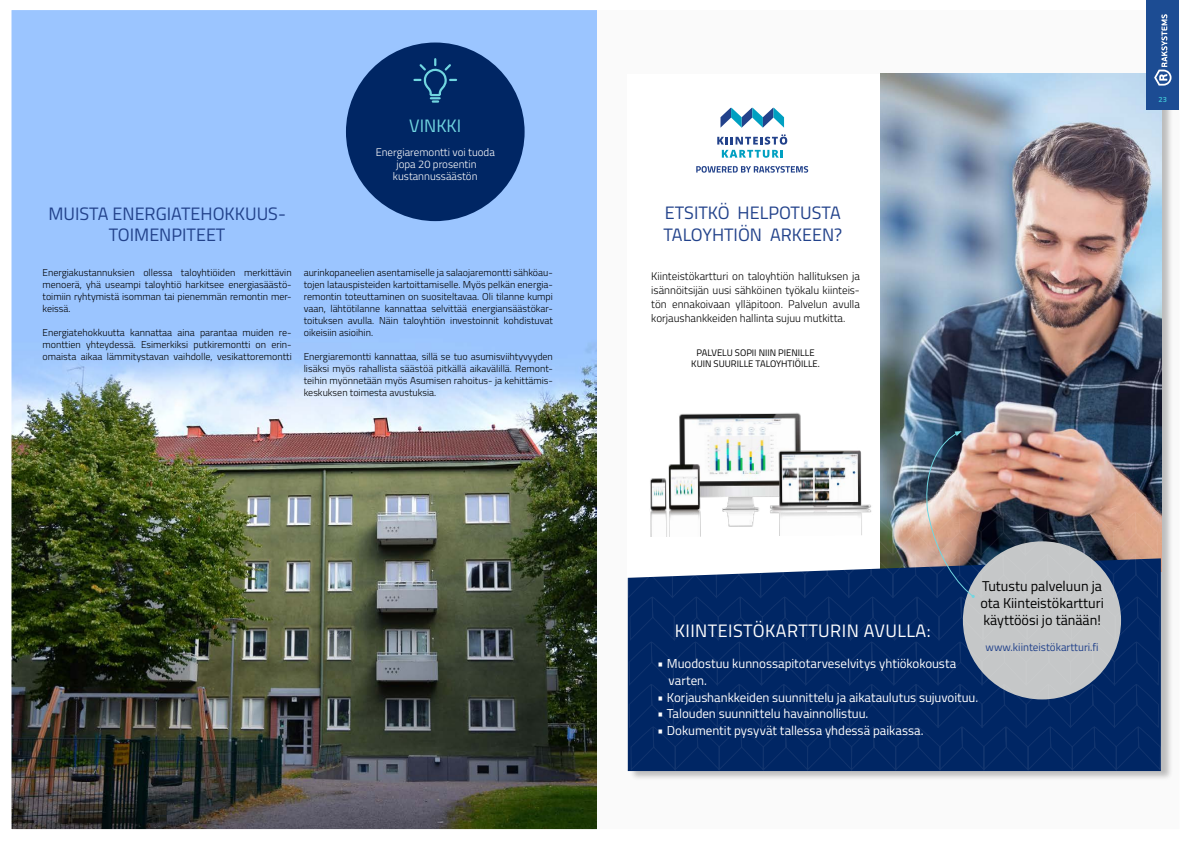
<style>
.page{position:relative;width:1191px;height:842px;background:#fff}
.page>*{position:absolute;margin:0;border:0;box-sizing:border-box;transform-origin:0 0}
.t1{font:18px/21.6px "Titillium";color:#22428b}
.t2{font:18px "Titillium";letter-spacing:.025em;color:#fff}
.t3{font:18px "Titillium";color:#71d6e0}
.t4{font:14.2px/17.1px "Titillium";color:#000}
.t5{font:13px/16.8px "Titillium";letter-spacing:-.005em;color:#fff}
.t6{font:300 11.1px/14px "Titillium";color:#000;text-align:justify}
.t7{font:11.1px "Titillium";color:#22428b}
.t8{font:300 11px/12px "Titillium";color:#fff;text-align:center}
.t9{font:300 10px/12px "Titillium";color:#000;text-align:justify}
.t10{font:9.5px/11.4px "Titillium";color:#000;text-align:center}
.t11{font:600 7.5px "Titillium";color:#40c4d6}
.s1{font-size:14px}
</style>
<div class="page">
<img style="left:11px;top:10px;width:1161px;height:820px">
<div style="left:1146px;top:0;width:33px;height:110px;background:#1c4c93"></div>
<svg style="left:1154px;top:14px;width:17px;height:72px"></svg>
<h1 class="t1" style="left:48px;top:202px;width:239px;text-align:center">MUISTA ENERGIATEHOKKUUS-<br>TOIMENPITEET</h1>
<p class="t9" style="left:43px;top:266px;width:251px">Energiakustannuksien ollessa taloyhtiöiden merkittävin menoerä, yhä useampi taloyhtiö harkitsee energiasäästö&shy;toimiin ryhtymistä isomman tai pienemmän remontin mer&shy;keissä.</p>
<p class="t9" style="left:43px;top:326px;width:251px">Energiatehokkuutta kannattaa aina parantaa muiden re&shy;monttien yhteydessä. Esimerkiksi putkiremontti on erin&shy;omaista aikaa lämmitystavan vaihdolle, vesikattoremontti</p>
<h1 class="t3" style="left:409px;top:113px;width:53px">VINKKI</h1>
<p class="t8" style="left:376px;top:146px;width:121px">Energiaremontti voi tuoda jopa 20 prosentin kustannussäästön</p>
<p class="t9" style="left:304px;top:266px;width:251px">aurinkopaneelien asentamiselle ja salaojaremontti sähköau&shy;tojen latauspisteiden kartoittamiselle. Myös pelkän energia&shy;remontin toteuttaminen on suositeltavaa. Oli tilanne kumpi vaan, lähtötilanne kannattaa selvittää energiansäästökar&shy;toituksen avulla. Näin taloyhtiön investoinnit kohdistuvat oikeisiin asioihin.</p>
<p class="t9" style="left:304px;top:350px;width:251px">Energiaremontti kannattaa, sillä se tuo asumisviihtyvyyden lisäksi myös rahallista säästöä pitkällä aikavälillä. Remont&shy;teihin myönnetään myös Asumisen rahoitus- ja kehittämis&shy;keskuksen toimesta avustuksia.</p>
<h1 class="t1" style="left:663px;top:201px;width:180px">ETSITKÖ HELPOTUSTA<br>TALOYHTIÖN ARKEEN?</h1>
<p class="t6" style="left:651px;top:268px;width:210px">Kiinteistökartturi on taloyhtiön hallituksen ja isännöitsijän uusi sähköinen työkalu kiinteis&shy;tön ennakoivaan ylläpitoon. Palvelun avulla korjaushankkeiden hallinta sujuu mutkitta.</p>
<p class="t10" style="left:691px;top:346px;width:130px">PALVELU SOPII NIIN PIENILLE<br>KUIN SUURILLE TALOYHTIÖILLE.</p>
<p class="t11" style="left:1158px;top:93px;width:10px">23</p>
<h2 class="t4" style="left:980px;top:576px;width:125px">Tutustu palveluun ja ota Kiinteistökartturi käyttöösi jo tänään!</h2>
<p class="t7" style="left:985px;top:639px;width:115px">www.kiinteistökartturi.fi</p>
<h1 class="t2" style="left:675px;top:617px;width:257px">KIINTEISTÖKARTTURIN AVULLA:</h1>
<h3 class="t5" style="left:668px;top:654px;width:289px;text-indent:-11px"><span class="s1">•</span> Muodostuu kunnossapitotarveselvitys yhtiökokousta varten.</h3>
<h3 class="t5" style="left:657px;top:688px;width:322px"><span class="s1">•</span> Korjaushankkeiden suunnittelu ja aikataulutus sujuvoituu.</h3>
<h3 class="t5" style="left:657px;top:705px;width:213px"><span class="s1">•</span> Talouden suunnittelu havainnollistuu.</h3>
<h3 class="t5" style="left:657px;top:721px;width:268px"><span class="s1">•</span> Dokumentit pysyvät tallessa yhdessä paikassa.</h3>
</div>
